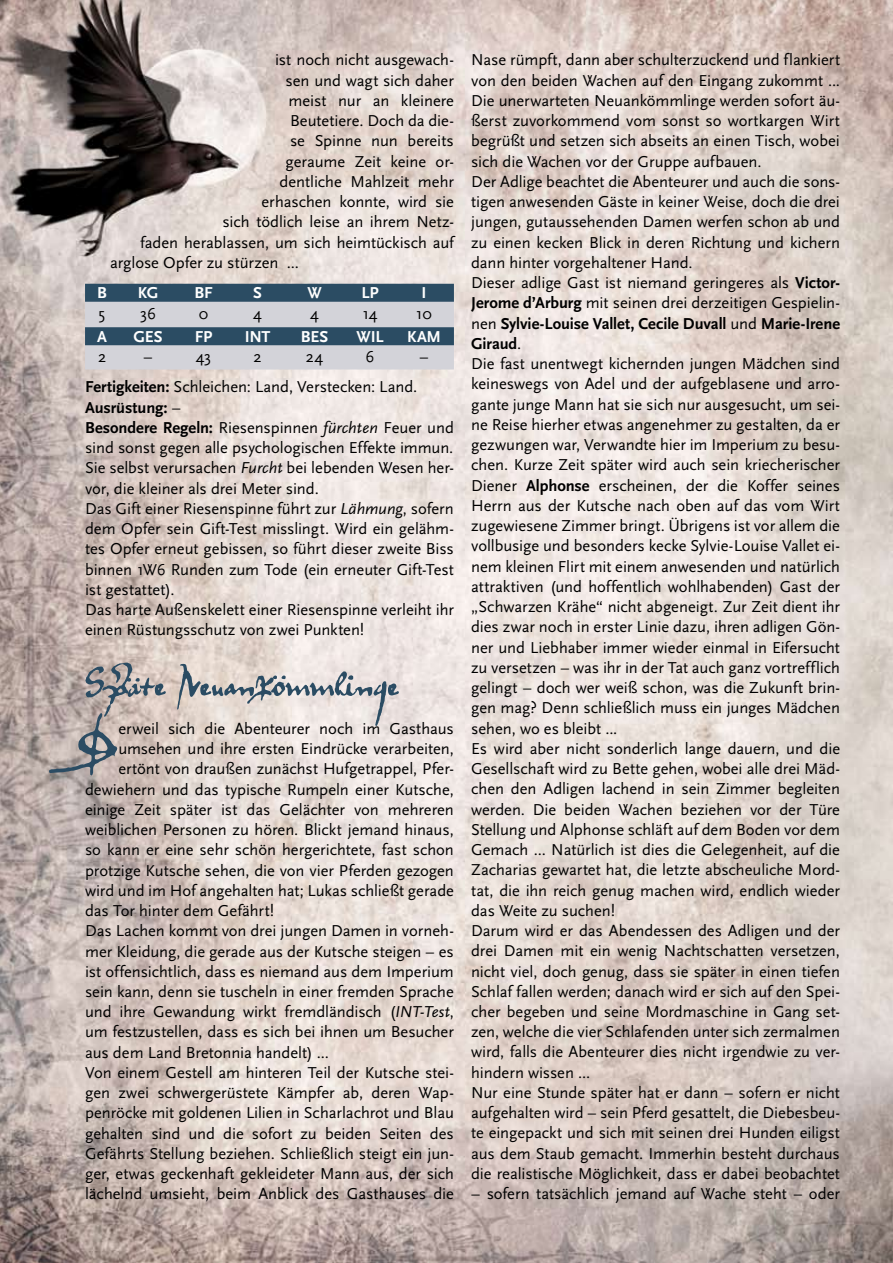
<style>
.page{position:relative;width:893px;height:1263px;background:#fff}
.page>*{position:absolute;margin:0;border:0;box-sizing:border-box;transform-origin:0 0}
.t1{font:77.85px "Regallo A Playa";color:#2b4c63}
.t2{font:51px "Regallo A Playa";letter-spacing:-.005em;color:#2b4c63}
.t3{font:16.5px/20.2px "Scala Sans";letter-spacing:-.005em;color:#000}
.t4{font:700 16.5px "Scala Sans";letter-spacing:-.015em;color:#fff}
.s1{font-weight:700}
.s2{font-style:italic}
</style>
<div class="page">
<img style="left:0;top:0;width:893px;height:1263px">
<div style="left:85px;top:297px;width:369px;height:72px;background:#d3d3d9"></div>
<div style="left:85px;top:284px;width:369px;height:18px;background:#2b4c63"></div>
<div style="left:85px;top:327px;width:369px;height:18px;background:#2b4c63"></div>
<p class="t3" style="left:275px;top:50px;width:180px">ist noch nicht ausgewach-</p>
<p class="t3" style="left:286px;top:70px;width:170px">sen und wagt sich daher</p>
<p class="t3" style="left:289px;top:91px;width:167px">meist nur an kleinere</p>
<p class="t3" style="left:290px;top:111px;width:165px">Beutetiere. Doch da die-</p>
<p class="t3" style="left:290px;top:131px;width:165px">se Spinne nun bereits</p>
<p class="t3" style="left:286px;top:151px;width:170px">geraume Zeit keine or-</p>
<p class="t3" style="left:280px;top:172px;width:176px">dentliche Mahlzeit mehr</p>
<p class="t3" style="left:262px;top:192px;width:194px">erhaschen konnte, wird sie</p>
<p class="t3" style="left:223px;top:212px;width:233px">sich tödlich leise an ihrem Netz-</p>
<p class="t3" style="left:140px;top:232px;width:315px">faden herablassen, um sich heimtückisch auf</p>
<p class="t3" style="left:110px;top:253px;width:190px">arglose Opfer zu stürzen ...</p>
<p class="t4" style="left:97px;top:284px;width:11px">B</p>
<p class="t4" style="left:138px;top:284px;width:22px">KG</p>
<p class="t4" style="left:194px;top:284px;width:20px">BF</p>
<p class="t4" style="left:253px;top:284px;width:10px">S</p>
<p class="t4" style="left:307px;top:284px;width:16px">W</p>
<p class="t4" style="left:362px;top:284px;width:19px">LP</p>
<p class="t4" style="left:422px;top:284px;width:6px">I</p>
<p class="t3" style="left:99px;top:303px;width:8px">5</p>
<p class="t3" style="left:140px;top:303px;width:17px">36</p>
<p class="t3" style="left:199px;top:303px;width:11px">0</p>
<p class="t3" style="left:253px;top:303px;width:10px">4</p>
<p class="t3" style="left:310px;top:303px;width:10px">4</p>
<p class="t3" style="left:363px;top:303px;width:16px">14</p>
<p class="t3" style="left:416px;top:303px;width:17px">10</p>
<p class="t4" style="left:97px;top:328px;width:11px">A</p>
<p class="t4" style="left:133px;top:328px;width:31px">GES</p>
<p class="t4" style="left:195px;top:328px;width:19px">FP</p>
<p class="t4" style="left:245px;top:328px;width:27px">INT</p>
<p class="t4" style="left:301px;top:328px;width:29px">BES</p>
<p class="t4" style="left:357px;top:328px;width:28px">WIL</p>
<p class="t4" style="left:407px;top:328px;width:36px">KAM</p>
<p class="t3" style="left:98px;top:347px;width:10px">2</p>
<p class="t3" style="left:144px;top:347px;width:11px">–</p>
<p class="t3" style="left:196px;top:347px;width:17px">43</p>
<p class="t3" style="left:253px;top:347px;width:10px">2</p>
<p class="t3" style="left:306px;top:347px;width:19px">24</p>
<p class="t3" style="left:366px;top:347px;width:10px">6</p>
<p class="t3" style="left:420px;top:347px;width:11px">–</p>
<p class="t3" style="left:85px;top:377px;width:370px"><span class="s1">Fertigkeiten:</span> Schleichen: Land, Verstecken: Land.<br><span class="s1">Ausrüstung:</span> –<br><span class="s1">Besondere Regeln:</span> Riesenspinnen <span class="s2">fürchten</span> Feuer und sind sonst gegen alle psychologischen Effekte immun.<br>Sie selbst verursachen <span class="s2">Furcht</span> bei lebenden Wesen her&shy;vor, die kleiner als drei Meter sind.<br>Das Gift einer Riesenspinne führt zur <span class="s2">Lähmung</span>, sofern dem Opfer sein Gift-Test misslingt. Wird ein gelähm&shy;tes Opfer erneut gebissen, so führt dieser zweite Biss binnen 1W6 Runden zum Tode (ein erneuter Gift-Test ist gestattet).<br>Das harte Außenskelett einer Riesenspinne verleiht ihr einen Rüstungsschutz von zwei Punkten!</p>
<h2 class="t2" style="left:85px;top:648px;width:316px">Späte Neuankömmlinge</h2>
<h1 class="t1" style="left:77px;top:693px;width:43px">D</h1>
<p class="t3" style="left:118px;top:719px;width:337px">erweil sich die Abenteurer noch im Gasthaus</p>
<p class="t3" style="left:118px;top:739px;width:337px">umsehen und ihre ersten Eindrücke verarbeiten,</p>
<p class="t3" style="left:118px;top:759px;width:337px">ertönt von draußen zunächst Hufgetrappel, Pfer-</p>
<p class="t3" style="left:85px;top:779px;width:370px">dewiehern und das typische Rumpeln einer Kutsche,</p>
<p class="t3" style="left:85px;top:799px;width:370px">einige Zeit später ist das Gelächter von mehreren</p>
<p class="t3" style="left:85px;top:820px;width:370px">weiblichen Personen zu hören. Blickt jemand hinaus,</p>
<p class="t3" style="left:85px;top:840px;width:370px">so kann er eine sehr schön hergerichtete, fast schon</p>
<p class="t3" style="left:85px;top:860px;width:370px">protzige Kutsche sehen, die von vier Pferden gezogen</p>
<p class="t3" style="left:85px;top:880px;width:370px">wird und im Hof angehalten hat; Lukas schließt gerade</p>
<p class="t3" style="left:85px;top:901px;width:191px">das Tor hinter dem Gefährt!</p>
<p class="t3" style="left:85px;top:921px;width:370px">Das Lachen kommt von drei jungen Damen in vorneh-</p>
<p class="t3" style="left:85px;top:941px;width:370px">mer Kleidung, die gerade aus der Kutsche steigen – es</p>
<p class="t3" style="left:85px;top:961px;width:370px">ist offensichtlich, dass es niemand aus dem Imperium</p>
<p class="t3" style="left:85px;top:982px;width:370px">sein kann, denn sie tuscheln in einer fremden Sprache</p>
<p class="t3" style="left:85px;top:1002px;width:370px">und ihre Gewandung wirkt fremdländisch (<span class="s2">INT-Test</span>,</p>
<p class="t3" style="left:85px;top:1022px;width:370px">um festzustellen, dass es sich bei ihnen um Besucher</p>
<p class="t3" style="left:85px;top:1042px;width:245px">aus dem Land Bretonnia handelt) ...</p>
<p class="t3" style="left:85px;top:1063px;width:370px">Von einem Gestell am hinteren Teil der Kutsche stei-</p>
<p class="t3" style="left:85px;top:1083px;width:370px">gen zwei schwergerüstete Kämpfer ab, deren Wap-</p>
<p class="t3" style="left:85px;top:1103px;width:370px">penröcke mit goldenen Lilien in Scharlachrot und Blau</p>
<p class="t3" style="left:85px;top:1123px;width:370px">gehalten sind und die sofort zu beiden Seiten des</p>
<p class="t3" style="left:85px;top:1144px;width:370px">Gefährts Stellung beziehen. Schließlich steigt ein jun-</p>
<p class="t3" style="left:85px;top:1164px;width:370px">ger, etwas geckenhaft gekleideter Mann aus, der sich</p>
<p class="t3" style="left:85px;top:1184px;width:370px">lächelnd umsieht, beim Anblick des Gasthauses die</p>
<p class="t3" style="left:471px;top:50px;width:370px">Nase rümpft, dann aber schulterzuckend und flankiert von den beiden Wachen auf den Eingang zukommt ...<br>Die unerwarteten Neuankömmlinge werden sofort äu&shy;ßerst zuvorkommend vom sonst so wortkargen Wirt begrüßt und setzen sich abseits an einen Tisch, wobei sich die Wachen vor der Gruppe aufbauen.<br>Der Adlige beachtet die Abenteurer und auch die sons&shy;tigen anwesenden Gäste in keiner Weise, doch die drei jungen, gutaussehenden Damen werfen schon ab und zu einen kecken Blick in deren Richtung und kichern dann hinter vorgehaltener Hand.<br>Dieser adlige Gast ist niemand geringeres als <span class="s1">Victor-Jerome d’Arburg</span> mit seinen drei derzeitigen Gespielin&shy;nen <span class="s1">Sylvie-Louise Vallet, Cecile Duvall</span> und <span class="s1">Marie-Irene Giraud</span>.<br>Die fast unentwegt kichernden jungen Mädchen sind keineswegs von Adel und der aufgeblasene und arro&shy;gante junge Mann hat sie sich nur ausgesucht, um sei&shy;ne Reise hierher etwas angenehmer zu gestalten, da er gezwungen war, Verwandte hier im Imperium zu besu&shy;chen. Kurze Zeit später wird auch sein kriecherischer Diener <span class="s1">Alphonse</span> erscheinen, der die Koffer seines Herrn aus der Kutsche nach oben auf das vom Wirt zugewiesene Zimmer bringt. Übrigens ist vor allem die vollbusige und besonders kecke Sylvie-Louise Vallet ei&shy;nem kleinen Flirt mit einem anwesenden und natürlich attraktiven (und hoffentlich wohlhabenden) Gast der „Schwarzen Krähe“ nicht abgeneigt. Zur Zeit dient ihr dies zwar noch in erster Linie dazu, ihren adligen Gön&shy;ner und Liebhaber immer wieder einmal in Eifersucht zu versetzen – was ihr in der Tat auch ganz vortrefflich gelingt – doch wer weiß schon, was die Zukunft brin&shy;gen mag? Denn schließlich muss ein junges Mädchen sehen, wo es bleibt ...<br>Es wird aber nicht sonderlich lange dauern, und die Gesellschaft wird zu Bette gehen, wobei alle drei Mäd&shy;chen den Adligen lachend in sein Zimmer begleiten werden. Die beiden Wachen beziehen vor der Türe Stellung und Alphonse schläft auf dem Boden vor dem Gemach ... Natürlich ist dies die Gelegenheit, auf die Zacharias gewartet hat, die letzte abscheuliche Mord&shy;tat, die ihn reich genug machen wird, endlich wieder das Weite zu suchen!<br>Darum wird er das Abendessen des Adligen und der drei Damen mit ein wenig Nachtschatten versetzen, nicht viel, doch genug, dass sie später in einen tiefen Schlaf fallen werden; danach wird er sich auf den Spei&shy;cher begeben und seine Mordmaschine in Gang set&shy;zen, welche die vier Schlafenden unter sich zermalmen wird, falls die Abenteurer dies nicht irgendwie zu ver&shy;hindern wissen ...<br>Nur eine Stunde später hat er dann – sofern er nicht aufgehalten wird – sein Pferd gesattelt, die Diebesbeu&shy;te eingepackt und sich mit seinen drei Hunden eiligst aus dem Staub gemacht. Immerhin besteht durchaus die realistische Möglichkeit, dass er dabei beobachtet</p>
<p class="t3" style="left:471px;top:1184px;width:370px">– sofern tatsächlich jemand auf Wache steht – oder</p>
</div>
